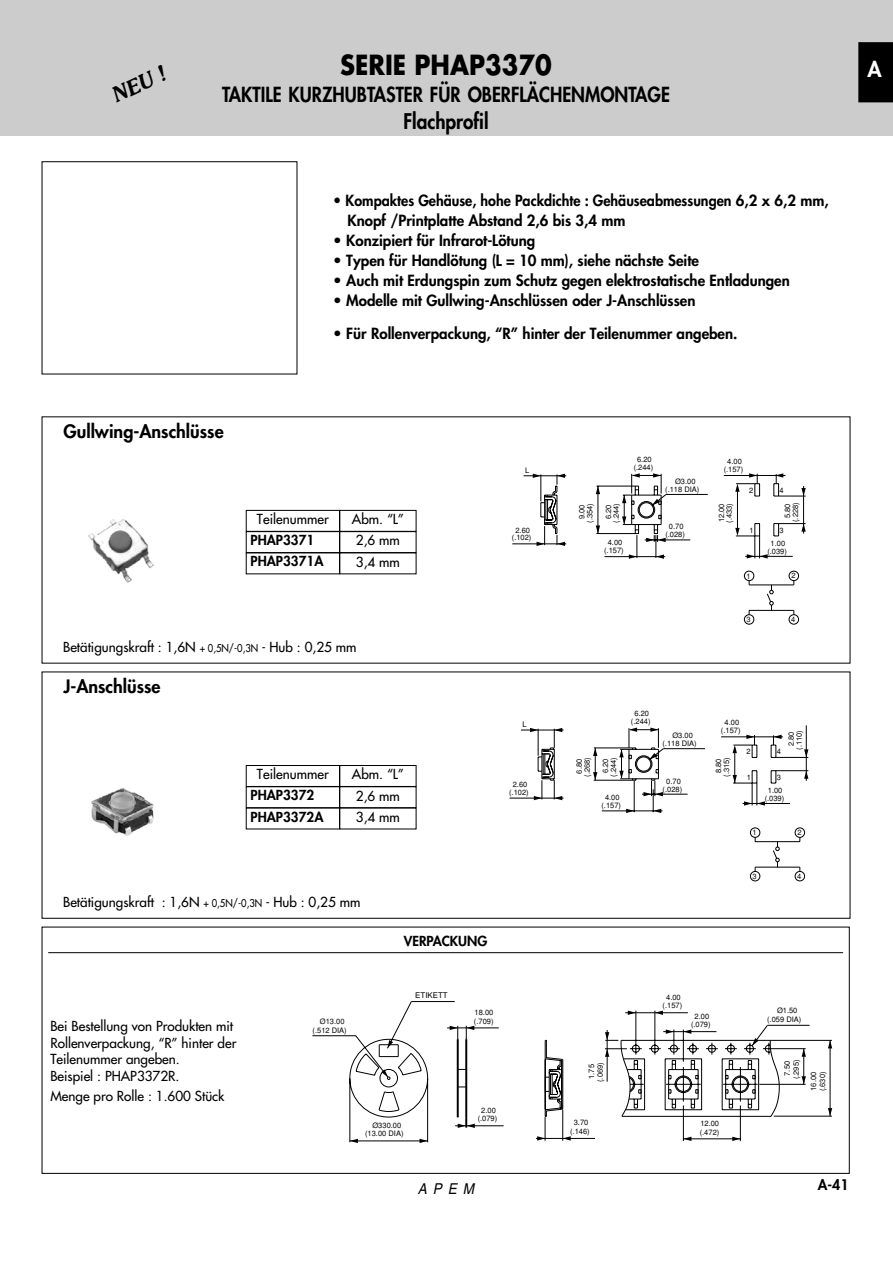
<style>
.page{position:relative;width:893px;height:1263px;background:#fff}
.page>*{position:absolute;margin:0;border:0;box-sizing:border-box;transform-origin:0 0}
.t1{font:700 27px "Futura";color:#000;scale:.9 1}
.t2{font:800 21px "Futura";color:#000;scale:.9 1}
.t3{font:italic 600 21px "Souvenir";color:#000;scale:.9 1}
.t4{font:800 21px "Futura";color:#fff}
.t5{font:800 20.25px "Futura";color:#000;scale:.9 1}
.t6{font:800 18px "Futura";color:#000}
.t7{font:800 15px "Futura";color:#000}
.t8{font:800 15px/20px "Futura";color:#000;scale:.95 1}
.t9{font:italic 15px "Helvetica";color:#000;scale:.9 1}
.t10{font:800 14.25px "Futura";color:#000}
.t11{font:13.5px/16.5px "Futura";color:#000}
.t12{font:800 13.5px "Futura";color:#000}
.t13{font:7.8px "Helvetica";color:#000}
.t14{font:7.5px/7.9px "Helvetica";color:#000;text-align:center}
.s1{font-size:10.5px}
</style>
<div class="page">
<div style="left:0;top:0;width:892px;height:136px;background:#ccc"></div>
<img style="left:88px;top:519px;width:66px;height:64px">
<hr style="left:666px;top:494px;width:41px;height:1px;background:#000">
<hr style="left:523px;top:475px;width:43px;height:1px;background:#000">
<hr style="left:512px;top:543px;width:54px;height:1px;background:#000">
<hr style="left:644px;top:540px;width:46px;height:1px;background:#000">
<hr style="left:745px;top:556px;width:47px;height:1px;background:#000">
<hr style="left:723px;top:475px;width:62px;height:1px;background:#000">
<hr style="left:737px;top:486px;width:1px;height:48px;background:#000">
<hr style="left:803px;top:486px;width:1px;height:48px;background:#000">
<svg style="left:743px;top:570px;width:56px;height:55px"></svg>
<svg style="left:532px;top:473px;width:135px;height:86px"></svg>
<svg style="left:773px;top:523px;width:32px;height:14px"></svg>
<svg style="left:735px;top:523px;width:32px;height:36px"></svg>
<svg style="left:735px;top:473px;width:25px;height:24px"></svg>
<svg style="left:773px;top:473px;width:32px;height:24px"></svg>
<div style="left:246px;top:510px;width:93px;height:21px;border:1px solid #000"></div>
<div style="left:339px;top:510px;width:77px;height:21px;border:1px solid #000"></div>
<div style="left:246px;top:531px;width:93px;height:22px;border:1px solid #000"></div>
<div style="left:339px;top:531px;width:77px;height:22px;border:1px solid #000"></div>
<img style="left:91px;top:788px;width:63px;height:20px">
<hr style="left:663px;top:748px;width:42px;height:1px;background:#000">
<hr style="left:509px;top:798px;width:54px;height:1px;background:#000">
<hr style="left:521px;top:730px;width:42px;height:1px;background:#000">
<hr style="left:805px;top:725px;width:1px;height:56px;background:#000">
<hr style="left:721px;top:736px;width:61px;height:1px;background:#000">
<svg style="left:530px;top:728px;width:158px;height:80px"></svg>
<svg style="left:732px;top:735px;width:76px;height:71px"></svg>
<div style="left:246px;top:765px;width:93px;height:22px;border:1px solid #000"></div>
<div style="left:339px;top:765px;width:77px;height:22px;border:1px solid #000"></div>
<div style="left:246px;top:787px;width:93px;height:21px;border:1px solid #000"></div>
<div style="left:339px;top:787px;width:77px;height:21px;border:1px solid #000"></div>
<svg style="left:48px;top:808px;width:795px;height:145px"></svg>
<div style="left:42px;top:927px;width:807px;height:247px;border:1px solid #000"></div>
<svg style="left:312px;top:1001px;width:192px;height:142px"></svg>
<svg style="left:536px;top:1010px;width:296px;height:132px"></svg>
<div style="left:858px;top:43px;width:34px;height:59px;background:#000"></div>
<h2 class="t3" style="left:109px;top:89px;width:65px;rotate:-25deg">NEU !</h2>
<h1 class="t1" style="left:340px;top:53px;width:237px">SERIE PHAP3370</h1>
<h3 class="t5" style="left:222px;top:85px;width:499px">TAKTILE KURZHUBTASTER FÜR OBERFLÄCHENMONTAGE</h3>
<h2 class="t2" style="left:403px;top:111px;width:96px">Flachprofil</h2>
<h3 class="t8" style="left:347px;top:192px;width:508px;text-indent:-14px">• Kompaktes Gehäuse, hohe Packdichte : Gehäuseabmessungen 6,2 x 6,2 mm,<br>Knopf /Printplatte Abstand 2,6 bis 3,4 mm</h3>
<h3 class="t7" style="left:333px;top:233px;width:203px">• Konzipiert für Infrarot-Lötung</h3>
<h3 class="t7" style="left:333px;top:253px;width:367px">• Typen für Handlötung (L = 10 mm), siehe nächste Seite</h3>
<h3 class="t7" style="left:333px;top:273px;width:458px">• Auch mit Erdungspin zum Schutz gegen elektrostatische Entladungen</h3>
<h3 class="t7" style="left:333px;top:293px;width:364px">• Modelle mit Gullwing-Anschlüssen oder J-Anschlüssen</h3>
<h3 class="t7" style="left:333px;top:326px;width:406px">• Für Rollenverpackung, “R” hinter der Teilenummer angeben.</h3>
<h2 class="t4" style="left:867px;top:59px;width:16px">A</h2>
<h3 class="t6" style="left:63px;top:423px;width:162px">Gullwing-Anschlüsse</h3>
<h3 class="t11" style="left:257px;top:512px;width:73px">Teilenummer</h3>
<h3 class="t11" style="left:352px;top:512px;width:54px">Abm. “L”</h3>
<h3 class="t12" style="left:250px;top:534px;width:65px">PHAP3371</h3>
<h3 class="t11" style="left:356px;top:533px;width:46px">2,6 mm</h3>
<h3 class="t12" style="left:250px;top:555px;width:74px">PHAP3371A</h3>
<h3 class="t11" style="left:356px;top:554px;width:46px">3,4 mm</h3>
<h3 class="t11" style="left:63px;top:640px;width:295px">Betätigungskraft : 1,6N <span class="s1">+ 0,5N/-0,3N</span> - Hub : 0,25 mm</h3>
<h3 class="t6" style="left:63px;top:678px;width:99px">J-Anschlüsse</h3>
<p class="t14" style="left:525px;top:467px;width:6px">L</p>
<p class="t14" style="left:633px;top:456px;width:21px">6.20 (.244)</p>
<p class="t14" style="left:723px;top:466px;width:21px">(.157)</p>
<p class="t14" style="left:727px;top:458px;width:16px">4.00</p>
<p class="t14" style="left:675px;top:478px;width:22px">Ø3.00</p>
<p class="t14" style="left:515px;top:527px;width:16px">2.60</p>
<p class="t14" style="left:512px;top:535px;width:21px">(.102)</p>
<p class="t14" style="left:578px;top:519px;width:16px;rotate:-90deg">9.00</p>
<p class="t14" style="left:605px;top:523px;width:21px;rotate:-90deg">6.20 (.244)</p>
<p class="t14" style="left:586px;top:523px;width:21px;rotate:-90deg">(.354)</p>
<p class="t14" style="left:604px;top:539px;width:21px">4.00 (.157)</p>
<p class="t14" style="left:665px;top:486px;width:36px">(.118 DIA)</p>
<p class="t14" style="left:665px;top:523px;width:21px">0.70 (.028)</p>
<p class="t14" style="left:718px;top:523px;width:21px;text-align:left;rotate:-90deg">12.00 (.433)</p>
<p class="t14" style="left:749px;top:487px;width:6px">2</p>
<p class="t14" style="left:749px;top:527px;width:6px">1</p>
<p class="t14" style="left:779px;top:527px;width:6px">3</p>
<p class="t14" style="left:779px;top:487px;width:6px">4</p>
<p class="t14" style="left:784px;top:522px;width:21px;rotate:-90deg">5.80 (.228)</p>
<p class="t14" style="left:770px;top:540px;width:16px">1.00</p>
<p class="t14" style="left:767px;top:548px;width:21px">(.039)</p>
<p class="t14" style="left:746px;top:573px;width:6px">1</p>
<p class="t14" style="left:791px;top:573px;width:6px">2</p>
<p class="t14" style="left:746px;top:616px;width:6px">3</p>
<p class="t14" style="left:791px;top:616px;width:6px">4</p>
<p class="t14" style="left:634px;top:711px;width:16px">6.20</p>
<p class="t14" style="left:522px;top:721px;width:6px">L</p>
<p class="t14" style="left:631px;top:719px;width:21px">(.244)</p>
<p class="t14" style="left:662px;top:732px;width:36px;text-align:left;text-indent:10px">Ø3.00 (.118 DIA)</p>
<p class="t14" style="left:724px;top:719px;width:16px">4.00</p>
<p class="t14" style="left:721px;top:727px;width:21px">(.157)</p>
<p class="t14" style="left:795px;top:750px;width:21px;rotate:-90deg">(.110)</p>
<p class="t14" style="left:788px;top:746px;width:16px;rotate:-90deg">2.80</p>
<p class="t14" style="left:746px;top:748px;width:6px">2</p>
<p class="t14" style="left:776px;top:748px;width:6px">4</p>
<p class="t14" style="left:576px;top:774px;width:16px;rotate:-90deg">6.80</p>
<p class="t14" style="left:602px;top:777px;width:21px;rotate:-90deg">6.20 (.244)</p>
<p class="t14" style="left:601px;top:794px;width:21px">4.00 (.157)</p>
<p class="t14" style="left:584px;top:777px;width:21px;rotate:-90deg">(.268)</p>
<p class="t14" style="left:723px;top:777px;width:21px;rotate:-90deg">(.315)</p>
<p class="t14" style="left:715px;top:773px;width:16px;rotate:-90deg">8.80</p>
<h3 class="t11" style="left:257px;top:767px;width:73px">Teilenummer</h3>
<h3 class="t11" style="left:352px;top:767px;width:54px">Abm. “L”</h3>
<p class="t14" style="left:746px;top:774px;width:6px">1</p>
<p class="t14" style="left:777px;top:774px;width:6px">3</p>
<h3 class="t12" style="left:250px;top:789px;width:65px">PHAP3372</h3>
<h3 class="t11" style="left:356px;top:788px;width:46px">2,6 mm</h3>
<h3 class="t12" style="left:250px;top:810px;width:74px">PHAP3372A</h3>
<h3 class="t11" style="left:356px;top:809px;width:46px">3,4 mm</h3>
<p class="t14" style="left:662px;top:778px;width:21px">0.70 (.028)</p>
<p class="t14" style="left:509px;top:781px;width:21px">2.60 (.102)</p>
<p class="t14" style="left:764px;top:787px;width:21px">1.00 (.039)</p>
<p class="t14" style="left:752px;top:829px;width:6px">1</p>
<p class="t14" style="left:797px;top:829px;width:6px">2</p>
<p class="t14" style="left:752px;top:873px;width:6px">3</p>
<p class="t14" style="left:797px;top:873px;width:6px">4</p>
<h3 class="t11" style="left:63px;top:895px;width:299px">Betätigungskraft : 1,6N <span class="s1">+ 0,5N/-0,3N</span> - Hub : 0,25 mm</h3>
<h3 class="t12" style="left:404px;top:935px;width:85px">VERPACKUNG</h3>
<h3 class="t11" style="left:50px;top:1019px;width:187px">Bei Bestellung von Produkten mit<br>Rollenverpackung, “R” hinter der<br>Teilenummer angeben.<br>Beispiel : PHAP3372R.</h3>
<h3 class="t11" style="left:50px;top:1089px;width:176px">Menge pro Rolle : 1.600 Stück</h3>
<p class="t14" style="left:312px;top:1018px;width:36px;line-height:8.9px;text-align:right">Ø13.00 (.512 DIA)</p>
<p class="t13" style="left:415px;top:993px;width:34px">ETIKETT</p>
<p class="t14" style="left:417px;top:993px;width:30px">(LABEL)</p>
<p class="t14" style="left:474px;top:1009px;width:20px">18.00</p>
<p class="t14" style="left:474px;top:1018px;width:21px">(.709)</p>
<p class="t14" style="left:597px;top:1082px;width:21px;rotate:-90deg">(.069)</p>
<p class="t14" style="left:588px;top:1079px;width:16px;rotate:-90deg">1.75</p>
<p class="t14" style="left:662px;top:993px;width:21px;line-height:8.9px">4.00 (.157)</p>
<p class="t14" style="left:694px;top:1013px;width:16px">2.00</p>
<p class="t14" style="left:691px;top:1021px;width:21px">(.079)</p>
<p class="t14" style="left:767px;top:1007px;width:36px;line-height:8.9px;text-align:left;text-indent:10px">Ø1.50 (.059 DIA)</p>
<p class="t14" style="left:792px;top:1079px;width:21px;rotate:-90deg">(.295)</p>
<p class="t14" style="left:784px;top:1076px;width:16px;rotate:-90deg">7.50</p>
<p class="t14" style="left:809px;top:1091px;width:21px;line-height:8.9px;text-align:left;rotate:-90deg">16.00 (.630)</p>
<p class="t14" style="left:481px;top:1107px;width:16px">2.00</p>
<p class="t14" style="left:365px;top:1121px;width:40px;line-height:8.9px;text-align:right">Ø330.00 (13.00 DIA)</p>
<p class="t14" style="left:477px;top:1116px;width:21px">(.079)</p>
<p class="t14" style="left:573px;top:1120px;width:16px">3.70</p>
<p class="t14" style="left:700px;top:1120px;width:20px">12.00</p>
<p class="t14" style="left:570px;top:1128px;width:21px">(.146)</p>
<p class="t14" style="left:699px;top:1129px;width:21px">(.472)</p>
<h3 class="t9" style="left:418px;top:1184px;width:64px">APEM</h3>
<h3 class="t10" style="left:817px;top:1178px;width:32px">A-41</h3>
</div>
